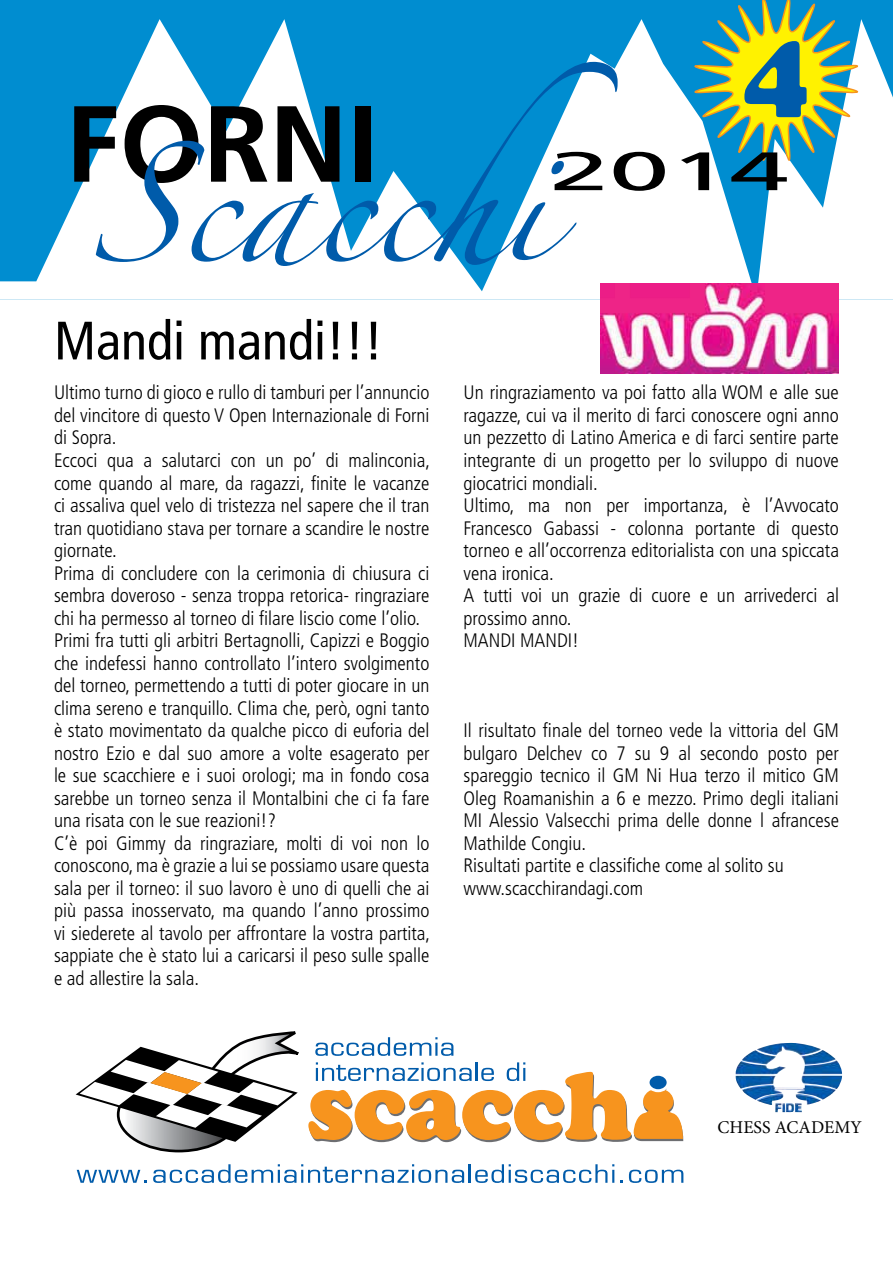
<style>
.page{position:relative;width:893px;height:1263px;background:#fff}
.page>*{position:absolute;margin:0;border:0;box-sizing:border-box;transform-origin:0 0}
.t1{font:108px "Zapfino";color:#005baa}
.t2{font:700 108px "Frutiger LT Std";color:#000}
.t3{font:105px "Cooper Black Std";color:#005baa}
.t4{font:condensed 54px "Frutiger LT Std";color:#000}
.t5{font:54px "Frutiger LT Std";color:#000;scale:2 1}
.t6{font:300 condensed 19.5px/22.5px "Frutiger LT Std";color:#000}
.t7{font:18px "Minion Pro";color:#000}
</style>
<div class="page">
<div style="left:0;top:0;width:893px;height:300px;background:#008dd0"></div>
<svg style="left:0;top:19px;width:893px;height:281px;fill:#fff"></svg>
<svg style="left:686px;top:0;width:180px;height:169px"></svg>
<svg style="left:77px;top:1170px;width:70px;height:13px"></svg>
<svg style="left:153px;top:1164px;width:461px;height:19px"></svg>
<svg style="left:629px;top:1170px;width:54px;height:13px"></svg>
<svg style="left:315px;top:1037px;width:138px;height:19px"></svg>
<svg style="left:308px;top:1062px;width:375px;height:80px"></svg>
<svg style="left:76px;top:1031px;width:223px;height:120px"></svg>
<img style="left:736px;top:1043px;width:106px;height:46px">
<img style="left:600px;top:284px;width:239px;height:90px">
<h2 class="t3" style="left:743px;top:7px;width:68px">4</h2>
<h3 class="t5" style="left:549px;top:140px;width:122px">2014</h3>
<h1 class="t1" style="left:89px;top:160px;width:530px">Scacchi</h1>
<h1 class="t2" style="left:65px;top:81px;width:314px">FORNI</h1>
<h3 class="t4" style="left:54px;top:309px;width:330px">Mandi mandi!!!</h3>
<p class="t6" style="left:54px;top:382px;width:378px">Ultimo turno di gioco e rullo di tamburi per l’annuncio del vincitore di questo V Open Internazionale di Forni di Sopra.<br>Eccoci qua a salutarci con un po’ di malinconia, come quando al mare, da ragazzi, finite le vacanze ci assaliva quel velo di tristezza nel sapere che il tran tran quotidiano stava per tornare a scandire le nostre giornate.<br>Prima di concludere con la cerimonia di chiusura ci sembra doveroso - senza troppa retorica- ringraziare chi ha permesso al torneo di filare liscio come l’olio.<br>Primi fra tutti gli arbitri Bertagnolli, Capizzi e Boggio che indefessi hanno controllato l’intero svolgimento del torneo, permettendo a tutti di poter giocare in un clima sereno e tranquillo. Clima che, però, ogni tanto è stato movimentato da qualche picco di euforia del nostro Ezio e dal suo amore a volte esagerato per le sue scacchiere e i suoi orologi; ma in fondo cosa sarebbe un torneo senza il Montalbini che ci fa fare una risata con le sue reazioni!?<br>C’è poi Gimmy da ringraziare, molti di voi non lo conoscono, ma è grazie a lui se possiamo usare questa sala per il torneo: il suo lavoro è uno di quelli che ai più passa inosservato, ma quando l’anno prossimo vi siederete al tavolo per affrontare la vostra partita, sappiate che è stato lui a caricarsi il peso sulle spalle e ad allestire la sala.</p>
<p class="t6" style="left:463px;top:382px;width:377px">Un ringraziamento va poi fatto alla WOM e alle sue ragazze, cui va il merito di farci conoscere ogni anno un pezzetto di Latino America e di farci sentire parte integrante di un progetto per lo sviluppo di nuove giocatrici mondiali.<br>Ultimo, ma non per importanza, è l’Avvocato Francesco Gabassi - colonna portante di questo torneo e all’occorrenza editorialista con una spiccata vena ironica.<br>A tutti voi un grazie di cuore e un arrivederci al prossimo anno.<br>MANDI MANDI!</p>
<p class="t6" style="left:463px;top:719px;width:377px">Il risultato finale del torneo vede la vittoria del GM bulgaro Delchev co 7 su 9 al secondo posto per spareggio tecnico il GM Ni Hua terzo il mitico GM Oleg Roamanishin a 6 e mezzo. Primo degli italiani MI Alessio Valsecchi prima delle donne l afrancese Mathilde Congiu.<br>Risultati partite e classifiche come al solito su www.scacchirandagi.com</p>
<p class="t7" style="left:718px;top:1115px;width:146px">CHESS ACADEMY</p>
</div>
